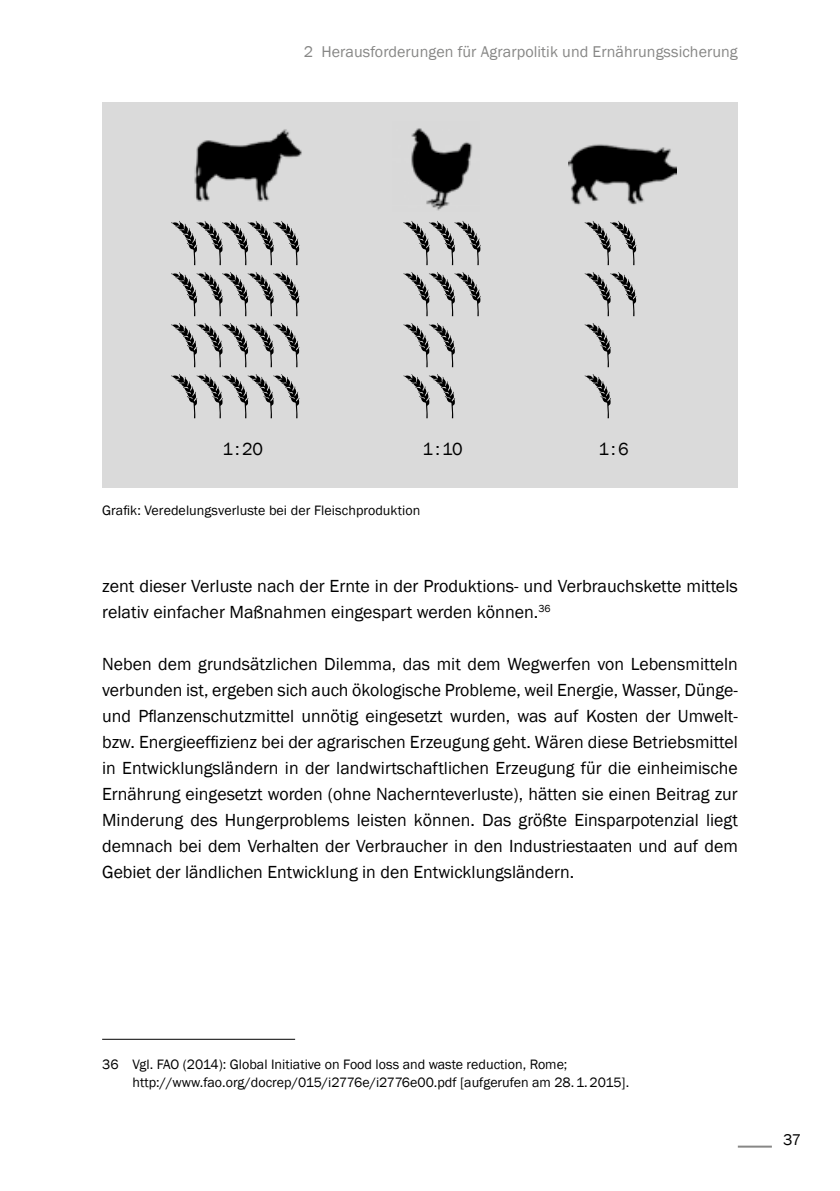
<style>
.page{position:relative;width:840px;height:1191px;background:#fff}
.page>*{position:absolute;margin:0;border:0;box-sizing:border-box;transform-origin:0 0}
.P-Fliesstext{font:18px/26px "Franklin Gothic";color:#000}
.t1{font:16px "Franklin Gothic";letter-spacing:.005em;color:#878786}
.t2{font:16px "Franklin Gothic";color:#000}
.Note-Anmerkung{font:14px/18px "Franklin Gothic";color:#000}
.P-Impressum{font:14px "Franklin Gothic";letter-spacing:.005em;color:#000}
</style>
<div class="page">
<hr style="left:737px;top:1145px;width:34px;height:2px;background:#878786">
<hr style="left:102px;top:1038px;width:193px;height:1px;background:#000">
<div style="left:102px;top:102px;width:635px;height:386px;background:#dadada"></div>
<svg style="left:403px;top:323px;width:52px;height:44px"></svg>
<svg style="left:403px;top:374px;width:52px;height:44px"></svg>
<svg style="left:403px;top:221px;width:77px;height:44px"></svg>
<svg style="left:403px;top:272px;width:77px;height:44px"></svg>
<svg style="left:584px;top:323px;width:26px;height:44px"></svg>
<svg style="left:584px;top:374px;width:26px;height:44px"></svg>
<svg style="left:591px;top:228px;width:45px;height:37px"></svg>
<svg style="left:584px;top:272px;width:52px;height:44px"></svg>
<svg style="left:171px;top:221px;width:128px;height:44px"></svg>
<svg style="left:171px;top:272px;width:128px;height:44px"></svg>
<svg style="left:171px;top:323px;width:128px;height:44px"></svg>
<svg style="left:171px;top:374px;width:128px;height:44px"></svg>
<img style="left:186px;top:129px;width:116px;height:97px">
<img style="left:568px;top:144px;width:107px;height:84px">
<img style="left:411px;top:128px;width:61px;height:83px">
<p class="t1" style="left:304px;top:41px;width:435px">2 Herausforderungen für Agrarpolitik und Ernährungssicherung</p>
<p class="P-Fliesstext" style="left:222px;top:436px;width:42px">1:20</p>
<p class="P-Fliesstext" style="left:422px;top:436px;width:42px">1:10</p>
<p class="P-Fliesstext" style="left:598px;top:436px;width:32px">1:6</p>
<p class="P-Impressum" style="left:102px;top:501px;width:319px">Grafik: Veredelungsverluste bei der Fleischproduktion</p>
<p class="P-Fliesstext" style="left:102px;top:573px;width:636px">zent dieser Verluste nach der Ernte in der Produktions- und Verbrauchskette mittels relativ einfacher Maßnahmen eingespart werden können.<sup>36</sup></p>
<p class="P-Fliesstext" style="left:102px;top:651px;width:637px;text-align:justify">Neben dem grundsätzlichen Dilemma, das mit dem Wegwerfen von Lebensmitteln verbunden ist, ergeben sich auch ökologische Probleme, weil Energie, Wasser, Dünge&shy;und Pflanzenschutzmittel unnötig eingesetzt wurden, was auf Kosten der Umwelt&shy;bzw. Energieeffizienz bei der agrarischen Erzeugung geht. Wären diese Betriebsmittel in Entwicklungsländern in der landwirtschaftlichen Erzeugung für die einheimische Ernährung eingesetzt worden (ohne Nachernteverluste), hätten sie einen Beitrag zur Minderung des Hungerproblems leisten können. Das größte Einsparpotenzial liegt demnach bei dem Verhalten der Verbraucher in den Industriestaaten und auf dem Gebiet der ländlichen Entwicklung in den Entwicklungsländern.</p>
<p class="Note-Anmerkung" style="left:132px;top:1055px;width:498px;text-indent:-30px">36 Vgl. FAO (2014): Global Initiative on Food loss and waste reduction, Rome; http://www.fao.org/docrep/015/i2776e/i2776e00.pdf [aufgerufen am 28.1.2015].</p>
<p class="t2" style="left:782px;top:1130px;width:19px">37</p>
</div>
